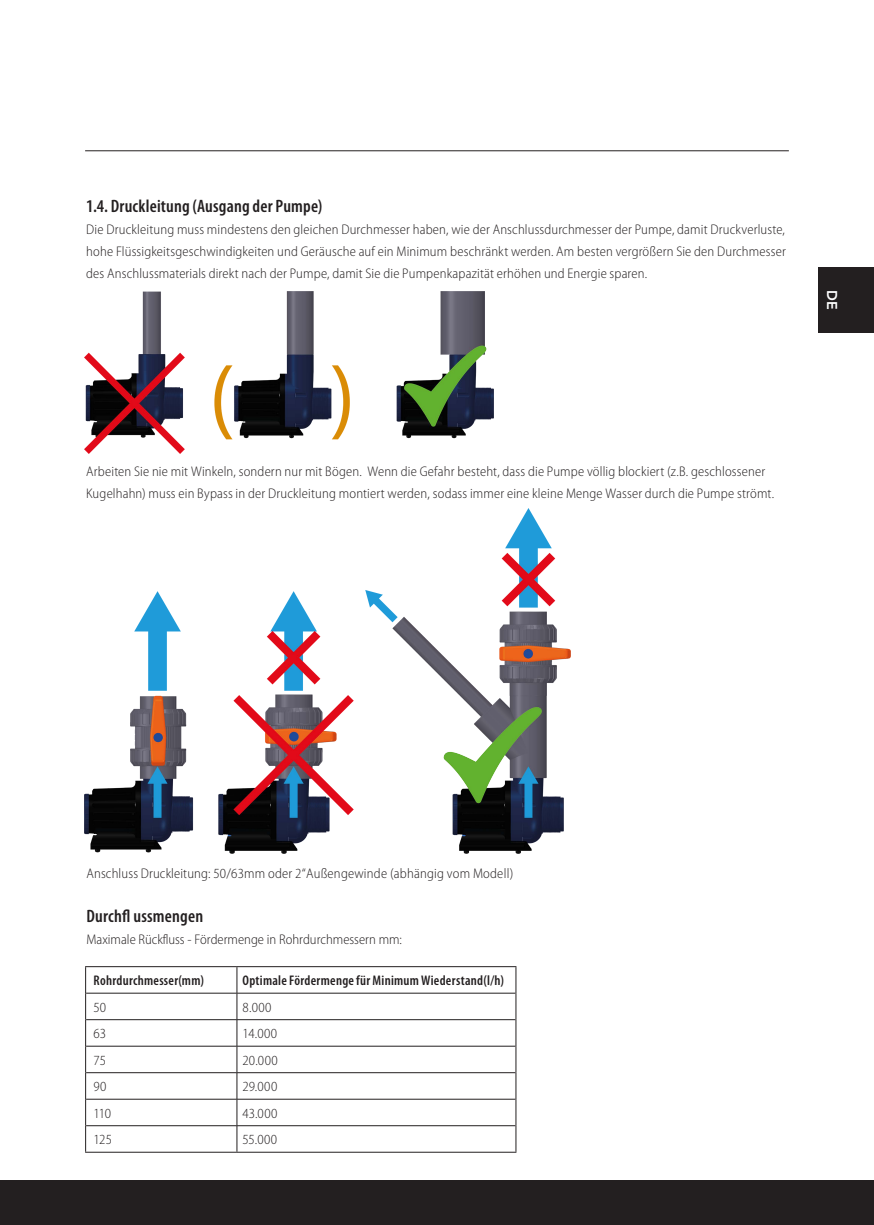
<style>
.page{position:relative;width:874px;height:1225px;background:#fff}
.page>*{position:absolute;margin:0;border:0;box-sizing:border-box;transform-origin:0 0}
.t1{font:600 condensed 18px "Myriad Pro";letter-spacing:.01em;color:#231f20}
.t2{font:800 14.2px "Avenir LT Std";color:#fff}
.t3{font:300 semi-condensed 14px/22px "Myriad Pro";letter-spacing:.01em;color:#231f20;text-align:justify}
.t4{font:600 condensed 14px "Myriad Pro";letter-spacing:.02em;color:#231f20}
</style>
<div class="page">
<div style="left:0;top:1180px;width:873px;height:45px;background:#231f20"></div>
<hr style="left:85px;top:150px;width:703px;height:1px;background:#231f20">
<div style="left:818px;top:267px;width:55px;height:66px;background:#231f20"></div>
<hr style="left:85px;top:966px;width:152px;height:1px;background:#231f20">
<hr style="left:237px;top:966px;width:279px;height:1px;background:#231f20">
<svg style="left:85px;top:967px;width:1px;height:184px"></svg>
<hr style="left:86px;top:1125px;width:151px;height:1px;background:#231f20">
<hr style="left:237px;top:1125px;width:278px;height:1px;background:#231f20">
<hr style="left:86px;top:992px;width:151px;height:1px;background:#231f20">
<hr style="left:237px;top:992px;width:278px;height:1px;background:#231f20">
<hr style="left:86px;top:1019px;width:151px;height:1px;background:#231f20">
<hr style="left:237px;top:1019px;width:278px;height:1px;background:#231f20">
<hr style="left:86px;top:1045px;width:151px;height:1px;background:#231f20">
<hr style="left:237px;top:1045px;width:278px;height:1px;background:#231f20">
<hr style="left:86px;top:1072px;width:151px;height:1px;background:#231f20">
<hr style="left:237px;top:1072px;width:278px;height:1px;background:#231f20">
<hr style="left:86px;top:1098px;width:151px;height:1px;background:#231f20">
<hr style="left:237px;top:1098px;width:278px;height:1px;background:#231f20">
<svg style="left:236px;top:967px;width:1px;height:184px"></svg>
<svg style="left:515px;top:967px;width:1px;height:184px"></svg>
<hr style="left:85px;top:1151px;width:152px;height:1px;background:#231f20">
<hr style="left:237px;top:1151px;width:279px;height:1px;background:#231f20">
<img style="left:85px;top:292px;width:408px;height:161px">
<img style="left:85px;top:509px;width:485px;height:345px">
<p class="t1" style="left:86px;top:195px;width:237px">1.4. Druckleitung (Ausgang der Pumpe)</p>
<p class="t3" style="left:86px;top:219px;width:700px">Die Druckleitung muss mindestens den gleichen Durchmesser haben, wie der Anschlussdurchmesser der Pumpe, damit Druckverluste, hohe Flüssigkeitsgeschwindigkeiten und Geräusche auf ein Minimum beschränkt werden. Am besten vergrößern Sie den Durchmesser des Anschlussmaterials direkt nach der Pumpe, damit Sie die Pumpenkapazität erhöhen und Energie sparen.</p>
<p class="t2" style="left:840px;top:290px;width:21px;rotate:90deg">DE</p>
<p class="t3" style="left:86px;top:461px;width:689px">Arbeiten Sie nie mit Winkeln, sondern nur mit Bögen. Wenn die Gefahr besteht, dass die Pumpe völlig blockiert (z.B. geschlossener<br>Kugelhahn) muss ein Bypass in der Druckleitung montiert werden, sodass immer eine kleine Menge Wasser durch die Pumpe strömt.</p>
<p class="t3" style="left:86px;top:862px;width:428px">Anschluss Druckleitung: 50/63mm oder 2“Außengewinde (abhängig vom Modell)</p>
<p class="t1" style="left:86px;top:905px;width:118px">Durchfl ussmengen</p>
<p class="t3" style="left:86px;top:928px;width:317px">Maximale Rückfluss - Fördermenge in Rohrdurchmessern mm:</p>
<p class="t4" style="left:94px;top:972px;width:112px">Rohrdurchmesser(mm)</p>
<p class="t4" style="left:242px;top:972px;width:263px">Optimale Fördermenge für Minimum Wiederstand(l/h)</p>
<p class="t3" style="left:94px;top:996px;width:14px">50</p>
<p class="t3" style="left:242px;top:996px;width:30px">8.000</p>
<p class="t3" style="left:94px;top:1022px;width:14px">63</p>
<p class="t3" style="left:242px;top:1022px;width:36px">14.000</p>
<p class="t3" style="left:94px;top:1049px;width:14px">75</p>
<p class="t3" style="left:242px;top:1049px;width:37px">20.000</p>
<p class="t3" style="left:94px;top:1075px;width:14px">90</p>
<p class="t3" style="left:242px;top:1075px;width:36px">29.000</p>
<p class="t3" style="left:94px;top:1102px;width:19px">110</p>
<p class="t3" style="left:242px;top:1102px;width:36px">43.000</p>
<p class="t3" style="left:94px;top:1128px;width:20px">125</p>
<p class="t3" style="left:242px;top:1128px;width:36px">55.000</p>
</div>
